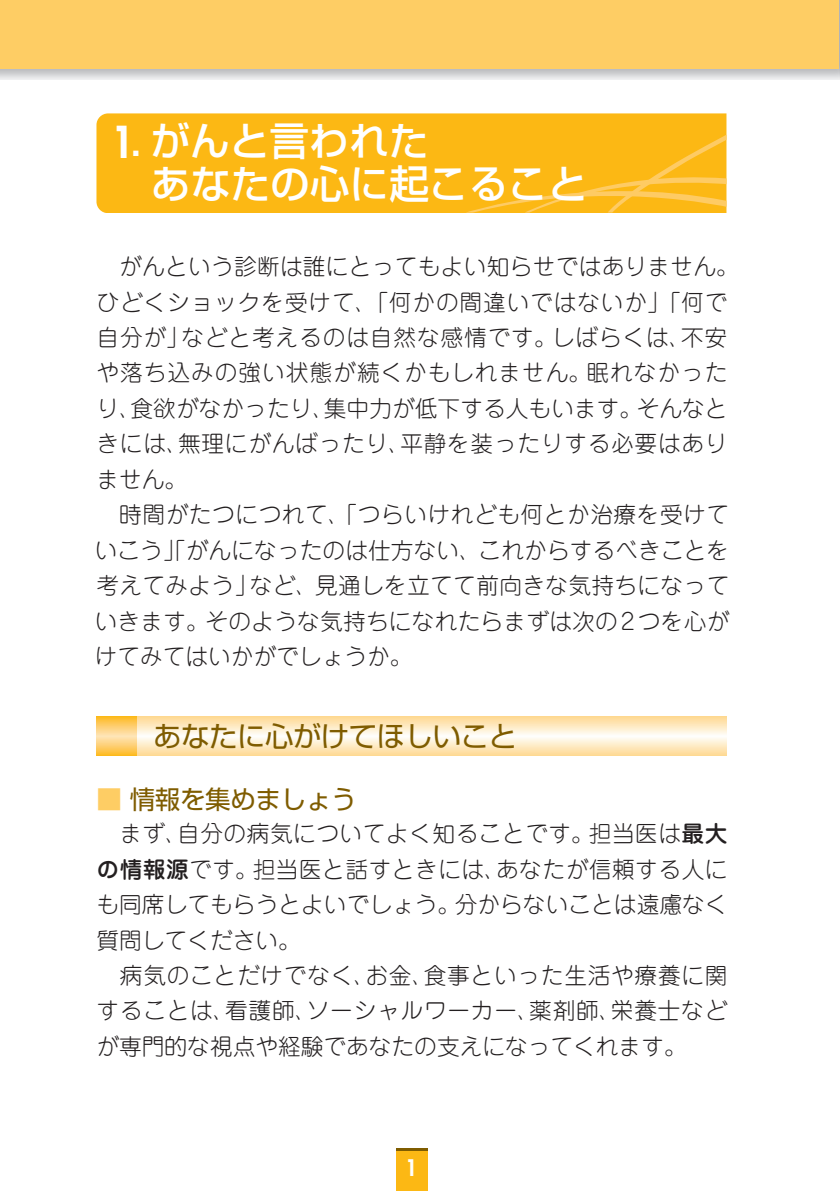
<style>
.page{position:relative;width:840px;height:1191px;background:#fff}
.page>*{position:absolute;margin:0;border:0;box-sizing:border-box;transform-origin:0 0}
.t1{font:500 39.6px/42.8px "Shin Go Pro";color:#fff}
.t2{font:28.4px "Shin Go Pro";letter-spacing:-.015em;color:#7f5c00}
.t3{font:25.6px "Shin Go Pro";letter-spacing:-.015em;color:#7f5c00}
.t4{font:300 22.6px/35.4px "Jun 101 Pro";letter-spacing:.02em;color:#231f20}
.t5{font:600 22.6px "Avant Garde";color:#fff}
.s1{font-family:"Avant Garde";font-weight:600;font-size:43.6px}
.s2{color:#fecd64}
.s3{font-family:"Jun 34 Pro";font-weight:500}
</style>
<div class="page">
<div style="left:396px;top:1148px;width:31px;height:26px;background:#7f5c00"></div>
<div style="left:396px;top:1151px;width:31px;height:40px;background:#fcb814"></div>
<img style="left:0;top:68px;width:840px;height:11px">
<div style="left:0;top:0;width:839px;height:68px;background:#fecd64"></div>
<svg style="left:136px;top:716px;width:590px;height:39px;background:#feeac4"></svg>
<svg style="left:96px;top:716px;width:40px;height:39px;background:#fdce6e"></svg>
<div style="left:96px;top:113px;width:630px;height:100px;background:#fcb814"></div>
<svg style="left:465px;top:135px;width:261px;height:78px;background:#fcba1d"></svg>
<hr style="left:839px;top:0;width:1px;height:68px;background:#fecd64">
<h1 class="t1" style="left:151px;top:115px;width:438px;text-indent:-40px"><span class="s1">1</span>. がんと言われた<br>あなたの心に起こること</h1>
<p class="t4" style="left:96px;top:246px;width:643px;text-indent:23px">がんという診断は誰にとってもよい知らせではありません。ひどくショックを受けて、「何かの間違いではないか」「何で自分が」などと考えるのは自然な感情です。しばらくは、不安や落ち込みの強い状態が続くかもしれません。眠れなかったり、食欲がなかったり、集中力が低下する人もいます。そんなときには、無理にがんばったり、平静を装ったりする必要はありません。</p>
<p class="t4" style="left:95px;top:494px;width:636px;text-align:justify;text-indent:24px">時間がたつにつれて、「つらいけれども何とか治療を受けていこう」「がんになったのは仕方ない、これからするべきことを考えてみよう」など、見通しを立てて前向きな気持ちになっていきます。そのような気持ちになれたらまずは次の2つを心がけてみてはいかがでしょうか。</p>
<p class="t2" style="left:153px;top:712px;width:365px">あなたに心がけてほしいこと</p>
<p class="t3" style="left:96px;top:778px;width:261px"><span class="s2">■</span> 情報を集めましょう</p>
<p class="t4" style="left:96px;top:813px;width:632px;text-indent:23px">まず、自分の病気についてよく知ることです。担当医は<span class="s3">最大の情報源</span>です。担当医と話すときには、あなたが信頼する人にも同席してもらうとよいでしょう。分からないことは遠慮なく質問してください。<br>　病気のことだけでなく、お金、食事といった生活や療養に関することは、看護師、ソーシャルワーカー、薬剤師、栄養士などが専門的な視点や経験であなたの支えになってくれます。</p>
<p class="t5" style="left:405px;top:1152px;width:14px">1</p>
</div>
